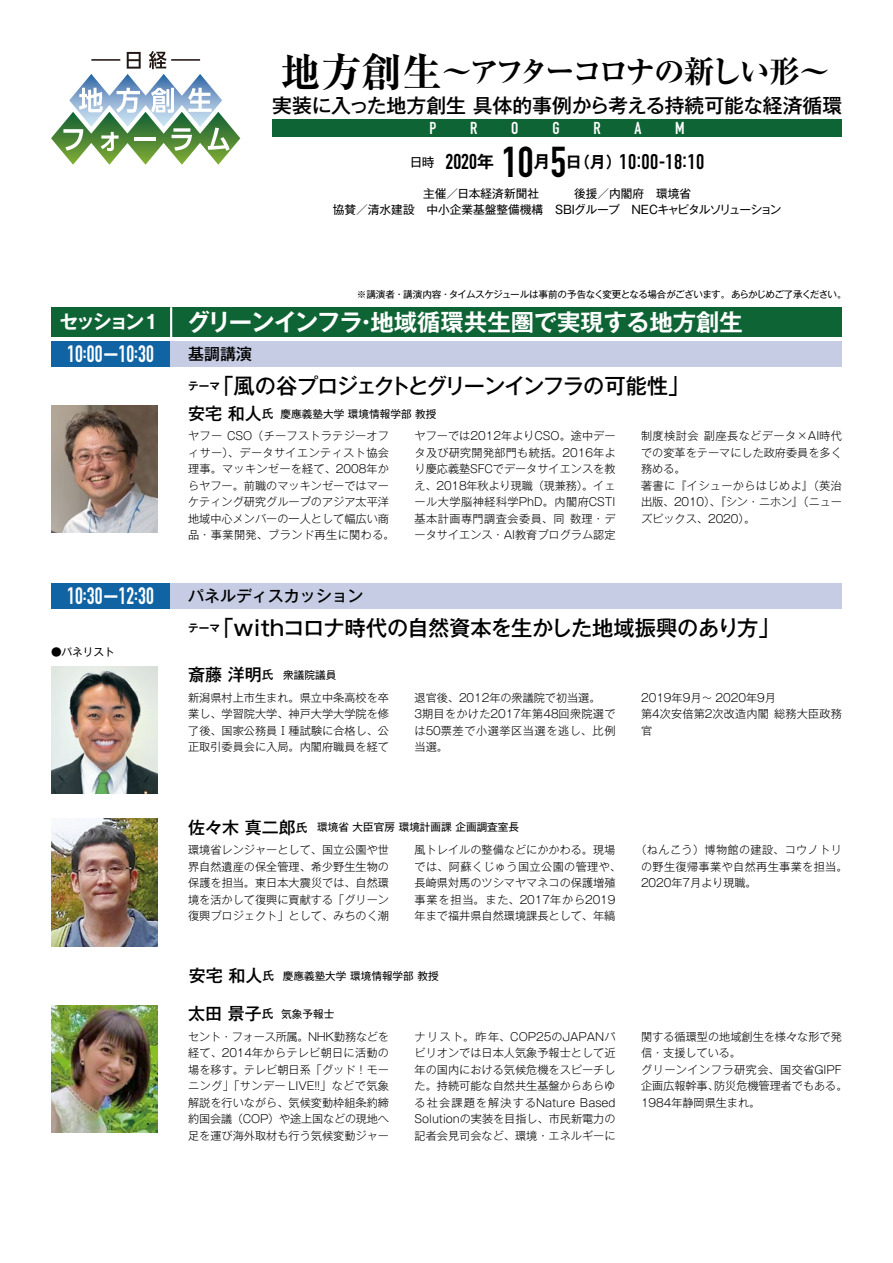
<style>
.page{position:relative;width:893px;height:1263px;background:#fff}
.page>*{position:absolute;margin:0;border:0;box-sizing:border-box;transform-origin:0 0}
.t1{font:700 42.45px "DIN Condensed";color:#000}
.t2{font:700 expanded 40.35px "Ryumin Pro";color:#000}
.t3{font:700 expanded 30.9px "Ryumin Pro";letter-spacing:-.13em;color:#000}
.t4{font:700 23.4px "Gothic MB101 Pro De";color:#fff}
.t5{font:700 23.4px "DIN Condensed";color:#fff;scale:.9 1}
.t6{font:500 21.3px "Gothic MB101 Pro";letter-spacing:-.01em;color:#000}
.t7{font:500 21.3px "Gothic MB101 Pro";letter-spacing:-.065em;color:#000}
.t8{font:21.3px "DIN Condensed";color:#000}
.t9{font:700 21.3px "DIN Condensed";color:#000}
.t10{font:500 19.65px "Gothic MB101 Pro";color:#000}
.t11{font:700 19.2px "Gothic MB101 Pro De";letter-spacing:-.12em;color:#fff}
.t12{font:500 16.95px "Gothic MB101 Pro";color:#000}
.t13{font:700 16.95px "DIN Condensed";color:#fff}
.t14{font:700 16.95px "Gothic MB101 Pro De";color:#000}
.t15{font:500 15.9px "Gothic MB101 Pro";color:#000}
.t16{font:700 15.9px "Gothic MB101 Pro De";color:#000}
.t17{font:12.75px "Gothic MB101 Pro";color:#000}
.t18{font:11.7px/15.9px "Gothic MB101 Pro";color:#000;text-align:center}
.t19{font:300 11.1px/16.5px "Gothic MB101 Pro";color:#000}
.t20{font:300 11.1px/16.5px "Gothic MB101 Pro";letter-spacing:.03em;color:#000}
.t21{font:300 11.1px "Gothic MB101 Pro";letter-spacing:.045em;color:#000}
.t22{font:300 11.1px "Gothic MB101 Pro";letter-spacing:.04em;color:#000}
.t23{font:10.65px "Gothic MB101 Pro";color:#000}
.t24{font:700 10.65px "Gothic MB101 Pro De";color:#000}
.t25{font:9.6px "Gothic MB101 Pro";letter-spacing:-.06em;color:#000}
.s1{font-size:11.7px}
</style>
<div class="page">
<div style="left:272px;top:119px;width:570px;height:17px;background:#0f6435"></div>
<div style="left:51px;top:341px;width:119px;height:26px;background:#1164a4"></div>
<div style="left:170px;top:341px;width:672px;height:26px;background:#c5cce3"></div>
<img style="left:51px;top:405px;width:106px;height:128px">
<div style="left:51px;top:307px;width:791px;height:30px;background:#0f6435"></div>
<svg style="left:51px;top:51px;width:189px;height:114px"></svg>
<hr style="left:91px;top:59px;width:29px;height:2px;background:#221714">
<hr style="left:171px;top:59px;width:29px;height:2px;background:#221714">
<div style="left:51px;top:583px;width:119px;height:26px;background:#1164a4"></div>
<div style="left:170px;top:583px;width:672px;height:26px;background:#c5cce3"></div>
<img style="left:51px;top:819px;width:106px;height:127px">
<img style="left:51px;top:1005px;width:106px;height:128px">
<img style="left:51px;top:666px;width:106px;height:128px">
<hr style="left:170px;top:307px;width:2px;height:30px;background:#fff">
<h2 class="t2" style="left:281px;top:40px;width:163px">地方創生</h2>
<h3 class="t3" style="left:441px;top:47px;width:390px">〜アフターコロナの新しい形〜</h3>
<h3 class="t10" style="left:272px;top:89px;width:572px">実装に入った地方創生具体的事例から考える持続可能な経済循環</h3>
<h3 class="t13" style="left:429px;top:116px;width:8px">P</h3>
<h3 class="t13" style="left:470px;top:116px;width:9px">R</h3>
<h3 class="t13" style="left:511px;top:116px;width:9px">O</h3>
<h3 class="t13" style="left:552px;top:116px;width:9px">G</h3>
<h3 class="t13" style="left:593px;top:116px;width:9px">R</h3>
<h3 class="t13" style="left:634px;top:116px;width:8px">A</h3>
<h3 class="t13" style="left:675px;top:116px;width:11px">M</h3>
<p class="t17" style="left:410px;top:151px;width:27px">日時</p>
<h3 class="t14" style="left:477px;top:148px;width:19px">年</h3>
<h3 class="t9" style="left:445px;top:148px;width:33px">2020</h3>
<h1 class="t1" style="left:502px;top:133px;width:66px">10 5</h1>
<h3 class="t16" style="left:566px;top:149px;width:58px">（日月(</h3>
<h3 class="t14" style="left:533px;top:148px;width:19px">月</h3>
<h3 class="t8" style="left:619px;top:150px;width:87px">10:00-18:10</h3>
<p class="t18" style="left:333px;top:184px;width:450px">主催／日本経済新聞社　　　後援／内閣府　環境省<br>協賛／清水建設　中小企業基盤整備機構　SBIグループ　NECキャピタルソリューション</p>
<p class="t25" style="left:357px;top:286px;width:487px">※講演者・講演内容・タイムスケジュールは事前の予告なく変更となる場合がございます。あらかじめご了承ください。</p>
<h3 class="t11" style="left:59px;top:306px;width:101px">セッション1</h3>
<h3 class="t4" style="left:187px;top:303px;width:557px">グリーンインフラ地域循環共生圏で実現する地方創生</h3>
<h3 class="t4" style="left:354px;top:303px;width:25px">・</h3>
<h3 class="t5" style="left:67px;top:338px;width:98px">10:00--10:30</h3>
<h3 class="t15" style="left:188px;top:341px;width:65px">基調講演</h3>
<h3 class="t7" style="left:212px;top:368px;width:479px">「風の谷プロジェクトとグリーンインフラの可能性「</h3>
<p class="t24" style="left:188px;top:377px;width:33px">テーマ</p>
<h3 class="t12" style="left:188px;top:399px;width:87px">安宅和人<span class="s1">氏</span></h3>
<p class="t19" style="left:188px;top:426px;width:208px">ヤフー CSO（チーフストラテジーオフィサー）、データサイエンティスト協会理事。マッキンゼーを経て、2008年からヤフー。前職のマッキンゼーではマーケティング研究グループのアジア太平洋地域中心メンバーの一人として幅広い商品・事業開発、ブランド再生に関わる。</p>
<p class="t19" style="left:415px;top:426px;width:202px;text-align:right">ヤフーでは2012年よりCSO。途中データ及び研究開発部門も統括。2016年より慶応義塾SFCでデータサイエンスを教え、2018年秋より現職（現兼務）。イェール大学脳神経科学PhD。内閣府CSTI数理・デ</p>
<p class="t23" style="left:281px;top:405px;width:157px">慶應義塾大学環境情報学部教授</p>
<p class="t19" style="left:415px;top:509px;width:202px">基本計画専門調査会委員、同<br>ータサイエンス・AI教育プログラム認定</p>
<p class="t22" style="left:704px;top:427px;width:140px">副座長などデータ×AI時代</p>
<p class="t19" style="left:641px;top:426px;width:202px">制度検討会<br>での変革をテーマにした政府委員を多く務める。<br>著書に『イシューからはじめよ』（英治出版、2010）、『シン・ニホン』（ニューズピックス、2020 。(</p>
<h3 class="t5" style="left:67px;top:580px;width:98px">10:30--12:30</h3>
<h3 class="t15" style="left:188px;top:583px;width:177px">パネルディスカッション</h3>
<h3 class="t6" style="left:212px;top:610px;width:569px">「withコロナ時代の自然資本を生かした地域振興のあり方「</h3>
<p class="t24" style="left:188px;top:619px;width:33px">テーマ</p>
<p class="t23" style="left:51px;top:644px;width:65px">●パネリスト</p>
<h3 class="t12" style="left:188px;top:661px;width:87px">斎藤洋明<span class="s1">氏</span></h3>
<p class="t19" style="left:188px;top:687px;width:202px;text-align:justify">新潟県村上市生まれ。県立中条高校を卒業し、学習院大学、神戸大学大学院を修了後、国家公務員Ⅰ種試験に合格し、公正取引委員会に入局。内閣府職員を経て</p>
<p class="t19" style="left:415px;top:687px;width:202px">退官後、2012年の衆議院で初当選。<br>3期目をかけた2017年第48回衆院選では50票差で小選挙区当選を逃し、比例当選。</p>
<p class="t19" style="left:774px;top:687px;width:69px;text-indent:-133px">2019年9月～ 2020年9月<br>総務大臣政務</p>
<p class="t23" style="left:283px;top:666px;width:55px">衆議院議員</p>
<p class="t19" style="left:641px;top:704px;width:129px">第4次安倍第2次改造内閣官</p>
<h3 class="t12" style="left:188px;top:813px;width:121px">佐々木真二郎<span class="s1">氏</span></h3>
<p class="t19" style="left:188px;top:840px;width:202px;text-align:justify">環境省レンジャーとして、国立公園や世界自然遺産の保全管理、希少野生生物の保護を担当。東日本大震災では、自然環境を活かして復興に貢献する「グリーン復興プロジェクト」として、みちのく潮</p>
<p class="t19" style="left:415px;top:840px;width:208px">風トレイルの整備などにかかわる。現場では、阿蘇くじゅう国立公園の管理や、長崎県対馬のツシマヤマネコの保護増殖事業を担当。また、2017年から2019年まで福井県自然環境課長として、年縞</p>
<p class="t20" style="left:641px;top:840px;width:208px;text-indent:-6px">（ねんこう）博物館の建設、コウノトリの野生復帰事業や自然再生事業を担当。<br>2020年7月より現職。</p>
<p class="t23" style="left:317px;top:818px;width:203px">環境省大臣官房環境計画課企画調査室長</p>
<h3 class="t12" style="left:189px;top:962px;width:87px">安宅和人<span class="s1">氏</span></h3>
<p class="t23" style="left:283px;top:967px;width:157px">慶應義塾大学環境情報学部教授</p>
<h3 class="t12" style="left:188px;top:1000px;width:87px">太田景子<span class="s1">氏</span></h3>
<p class="t19" style="left:188px;top:1027px;width:202px;text-align:justify">セント・フォース所属。NHK勤務などを経て、2014年からテレビ朝日に活動の場を移す。テレビ朝日系「グッド！モーニング」「サンデー LIVE!!」などで気象解説を行いながら、気候変動枠組条約締約国会議（COP）や途上国などの現地へ足を運び海外取材も行う気候変動ジャー</p>
<p class="t19" style="left:415px;top:1027px;width:202px;text-align:justify">ナリスト。昨年、COP25のJAPANパビリオンでは日本人気象予報士として近年の国内における気候危機をスピーチした。持続可能な自然共生基盤からあらゆる社会課題を解決するNature Based Solutionの実装を目指し、市民新電力の記者会見司会など、環境・エネルギーに</p>
<p class="t19" style="left:641px;top:1027px;width:202px">関する循環型の地域創生を様々な形で発</p>
<p class="t23" style="left:281px;top:1005px;width:55px">気象予報士</p>
<p class="t19" style="left:641px;top:1043px;width:102px">信・支援している。</p>
<p class="t21" style="left:641px;top:1060px;width:202px">グリーンインフラ研究会、国交省GIPF</p>
<p class="t19" style="left:714px;top:1076px;width:135px">防災危機管理者でもある。</p>
<p class="t19" style="left:641px;top:1076px;width:121px">企画広報幹事、<br>1984年静岡県生まれ。</p>
</div>
